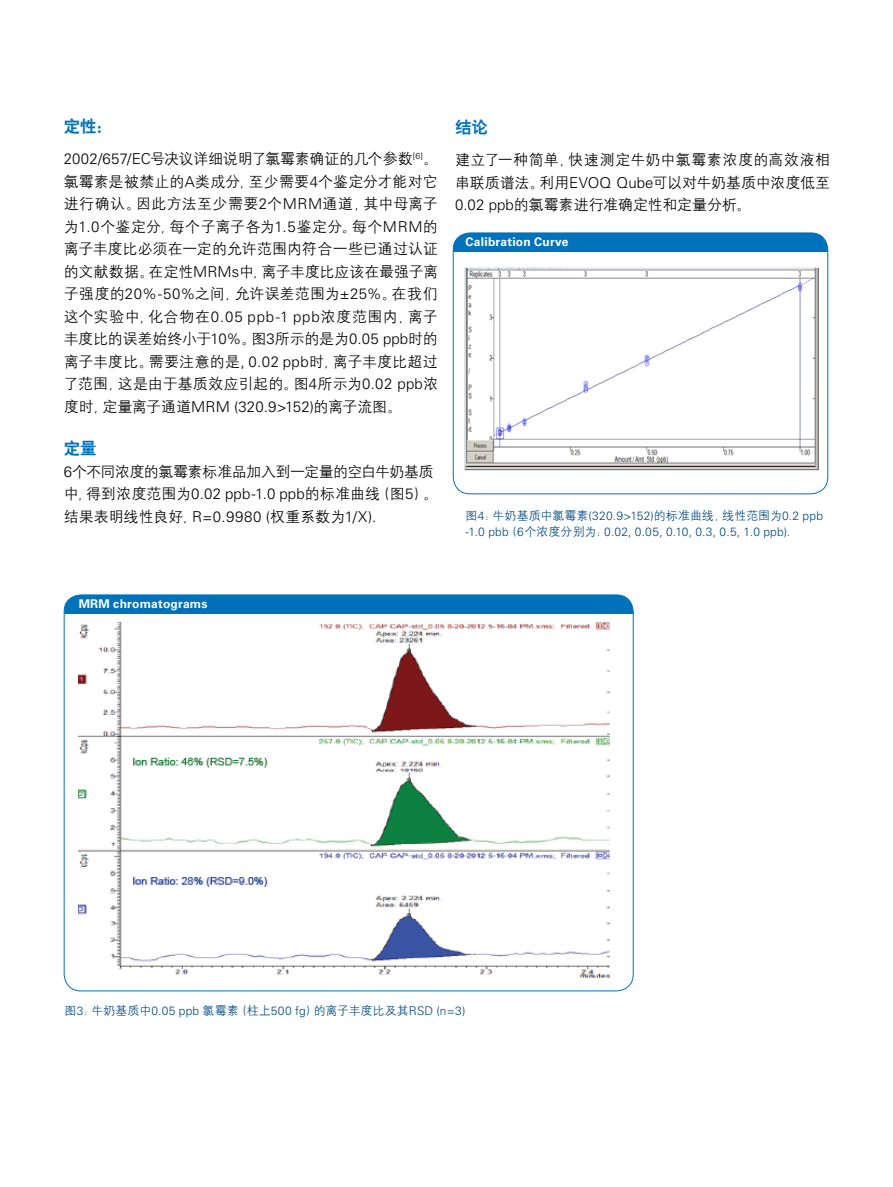
<style>
.page{position:relative;width:893px;height:1187px;background:#fff}
.page>*{position:absolute;margin:0;border:0;box-sizing:border-box;transform-origin:0 0}
.application_body{font:16.5px "H Yb 2 gj";color:#0072bc}
.application_body-2{font:15px/22.5px "H Yg 2 gj";letter-spacing:-.01em;color:#000;text-align:justify}
.application_legend{font:300 12px/16.5px "Univers LT Std";letter-spacing:.015em;color:#004a7f}
.application_legend-2{font:12px "H Yg 2 gj";color:#004a7f}
.brochure_legend{font:700 12px "Univers LT Std";letter-spacing:.02em;color:#fff}
.s1{font-family:"Univers LT Std";font-weight:300}
.s2{font-family:"H Yg 2 gj";font-weight:400}
</style>
<div class="page">
<div style="left:64px;top:595px;width:569px;height:18px;background:#0072bc"></div>
<img style="left:79px;top:622px;width:531px;height:356px">
<img style="left:464px;top:267px;width:355px;height:204px">
<div style="left:453px;top:233px;width:375px;height:19px;background:#0072bc"></div>
<div style="left:453px;top:232px;width:375px;height:262px;border:1px solid #0072bc;border-radius:17px"></div>
<p class="application_body" style="left:64px;top:118px;width:50px">定性：</p>
<p class="application_body-2" style="left:64px;top:147px;width:376px"><span class="s1">2002/657/EC</span>号决议详细说明了氯霉素确证的几个参数<sup>[6]</sup>。氯霉素是被禁止的<span class="s1">A</span>类成分，至少需要<span class="s1">4</span>个鉴定分才能对它进行确认。因此方法至少需要<span class="s1">2</span>个<span class="s1">MRM</span>通道，其中母离子为<span class="s1">1.0</span>个鉴定分，每个子离子各为<span class="s1">1.5</span>鉴定分。每个<span class="s1">MRM</span>的离子丰度比必须在一定的允许范围内符合一些已通过认证的文献数据。在定性<span class="s1">MRMs</span>中，离子丰度比应该在最强子离子强度的<span class="s1">20%-50%</span>之间，允许误差范围为<span class="s1">±25%</span>。在我们这个实验中，化合物在<span class="s1">0.05 ppb-1 ppb</span>浓度范围内，离子丰度比的误差始终小于<span class="s1">10%</span>。图<span class="s1">3</span>所示的是为<span class="s1">0.05 ppb</span>时的离子丰度比。需要注意的是<span class="s1">, 0.02 ppb</span>时，离子丰度比超过了范围，这是由于基质效应引起的。图<span class="s1">4</span>所示为<span class="s1">0.02 ppb</span>浓度时，定量离子通道<span class="s1">MRM (320.9&gt;152)</span>的离子流图。</p>
<p class="application_body" style="left:64px;top:440px;width:34px">定量</p>
<p class="application_body-2" style="left:64px;top:460px;width:376px;text-align:left"><span class="s1">6</span>个不同浓度的氯霉素标准品加入到一定量的空白牛奶基质中，得到浓度范围为<span class="s1">0.02 ppb-1.0 ppb</span>的标准曲线（图<span class="s1">5</span>）。结果表明线性良好，<span class="s1">R=0.9980 (</span>权重系数为<span class="s1">1/X).</span></p>
<p class="application_body" style="left:455px;top:119px;width:35px">结论</p>
<p class="application_body-2" style="left:455px;top:148px;width:377px">建立了一种简单，快速测定牛奶中氯霉素浓度的高效液相串联质谱法。利用<span class="s1">EVOQ Qube</span>可以对牛奶基质中浓度低至<span class="s1">0.02 ppb</span>的氯霉素进行准确定性和定量分析。</p>
<p class="brochure_legend" style="left:466px;top:234px;width:104px">Calibration Curve</p>
<p class="application_legend" style="left:466px;top:506px;width:359px"><span class="s2">图</span>4<span class="s2">：牛奶基质中氯霉素</span>(320.9&gt;152)<span class="s2">的标准曲线，线性范围为</span>0.2 ppb -1.0 pbb<span class="s2">（</span>6<span class="s2">个浓度分别为：</span>0.02, 0.05, 0.10, 0.3, 0.5, 1.0 ppb).</p>
<p class="brochure_legend" style="left:79px;top:596px;width:130px">MRM chromatograms</p>
<p class="application_legend-2" style="left:65px;top:1004px;width:402px">图<span class="s1">3</span>：牛奶基质中<span class="s1">0.05 ppb</span> 氯霉素（柱上<span class="s1">500 fg</span>）的离子丰度比及其<span class="s1">RSD (n=3)</span></p>
</div>
